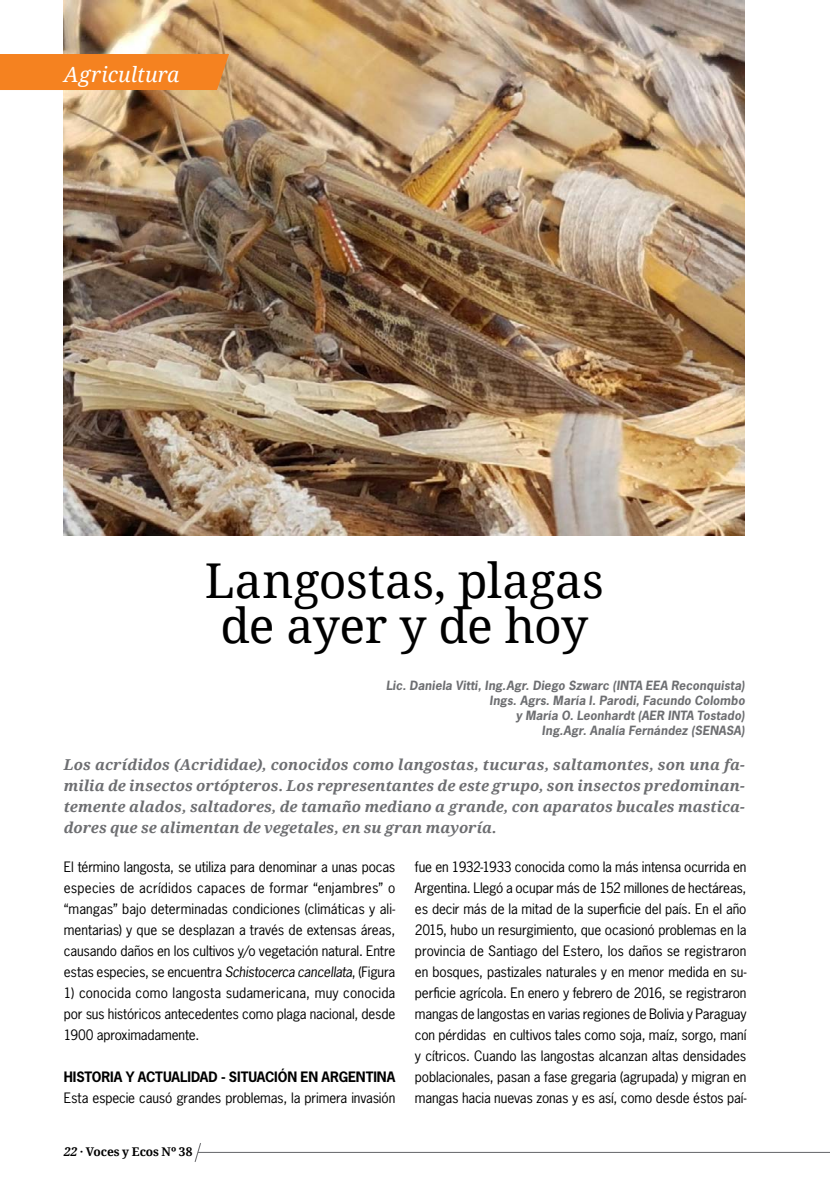
<style>
.page{position:relative;width:830px;height:1191px;background:#fff}
.page>*{position:absolute;margin:0;border:0;box-sizing:border-box;transform-origin:0 0}
.t1{font:48px/45px "Droid Serif";letter-spacing:-.005em;color:#000;text-align:center}
.t2{font:italic 21px "Droid Serif";letter-spacing:.005em;color:#fff}
.t3{font:italic 700 15px/21px "Droid Serif";letter-spacing:-.005em;color:#6d6e71;text-align:justify}
.t4{font:13.5px/21px "News Gothic Std";letter-spacing:-.01em;color:#000;text-align:justify}
.t5{font:700 13.5px "News Gothic Std";letter-spacing:-.005em;color:#000}
.t6{font:italic 700 12px/15px "News Gothic Std";letter-spacing:.01em;color:#6d6e71;text-align:right}
.t7{font:700 12px "Droid Serif";letter-spacing:-.005em;color:#000}
.s1{font-style:italic}
</style>
<div class="page">
<hr style="left:198px;top:1151px;width:631px;height:2px;background:#6d6e71">
<svg style="left:194px;top:1143px;width:8px;height:19px"></svg>
<img style="left:64px;top:0;width:680px;height:536px">
<div style="left:0;top:54px;width:229px;height:36px;background:#f58220"></div>
<h2 class="t2" style="left:64px;top:62px;width:117px">Agricultura</h2>
<h1 class="t1" style="left:205px;top:559px;width:400px">Langostas, plagas de ayer y de hoy</h1>
<p class="t6" style="left:386px;top:678px;width:360px">Lic. Daniela Vitti, Ing.Agr. Diego Szwarc (INTA EEA Reconquista)<br>Ings. Agrs. María I. Parodi, Facundo Colombo<br>y María O. Leonhardt (AER INTA Tostado)<br>Ing.Agr. Analía Fernández (SENASA)</p>
<p class="t3" style="left:64px;top:754px;width:682px">Los acrídidos (Acrididae), conocidos como langostas, tucuras, saltamontes, son una fa&shy;milia de insectos ortópteros. Los representantes de este grupo, son insectos predominan&shy;temente alados, saltadores, de tamaño mediano a grande, con aparatos bucales mastica&shy;dores que se alimentan de vegetales, en su gran mayoría.</p>
<p class="t4" style="left:64px;top:856px;width:333px">El término langosta, se utiliza para denominar a unas pocas especies de acrídidos capaces de formar “enjambres” o “mangas” bajo determinadas condiciones (climáticas y ali&shy;mentarias) y que se desplazan a través de extensas áreas, causando daños en los cultivos y/o vegetación natural. Entre estas especies, se encuentra <span class="s1">Schistocerca cancellata</span>, (Figura</p>
<p class="t4" style="left:64px;top:982px;width:333px">1) conocida como langosta sudamericana, muy conocida por sus históricos antecedentes como plaga nacional, desde 1900 aproximadamente.</p>
<p class="t5" style="left:64px;top:1068px;width:333px">HISTORIA Y ACTUALIDAD - SITUACIÓN EN ARGENTINA</p>
<p class="t4" style="left:64px;top:1087px;width:333px">Esta especie causó grandes problemas, la primera invasión</p>
<p class="t4" style="left:415px;top:856px;width:333px">fue en 1932-1933 conocida como la más intensa ocurrida en Argentina. Llegó a ocupar más de 152 millones de hectáreas, es decir más de la mitad de la superficie del país. En el año 2015, hubo un resurgimiento, que ocasionó problemas en la provincia de Santiago del Estero, los daños se registraron en bosques, pastizales naturales y en menor medida en su&shy;perficie agrícola. En enero y febrero de 2016, se registraron mangas de langostas en varias regiones de Bolivia y Paraguay con pérdidas en cultivos tales como soja, maíz, sorgo, maní y cítricos. Cuando las langostas alcanzan altas densidades poblacionales, pasan a fase gregaria (agrupada) y migran en mangas hacia nuevas zonas y es así, como desde éstos paí-</p>
<p class="t7" style="left:64px;top:1145px;width:130px"><span class="s1">22</span> · Voces y Ecos Nº 38</p>
</div>
